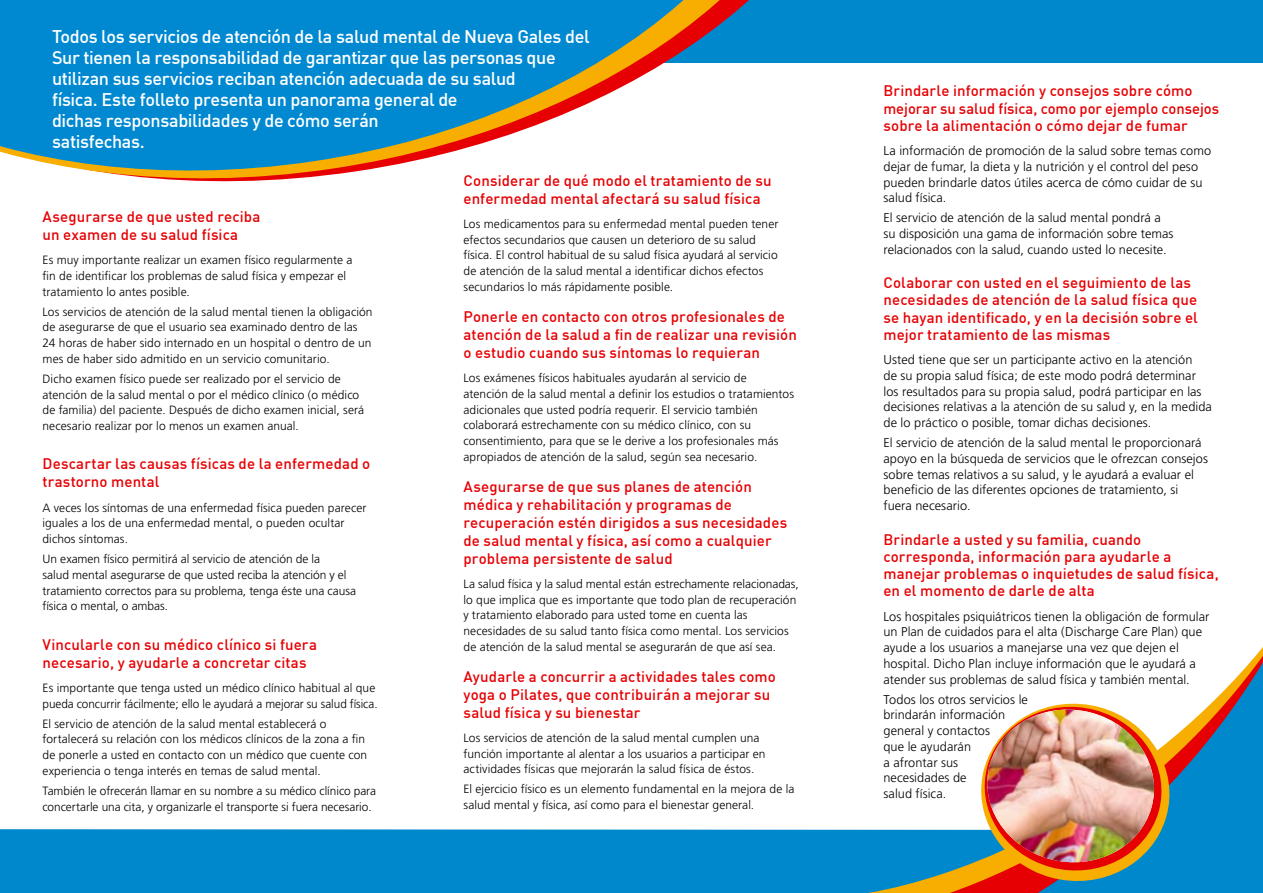
<style>
.page{position:relative;width:1263px;height:893px;background:#fff}
.page>*{position:absolute;margin:0;border:0;box-sizing:border-box;transform-origin:0 0}
.t1{font:500 18px/21px "DIN";letter-spacing:-.02em;color:#fff}
.t2{font:500 15px/18px "DIN";letter-spacing:.01em;color:#e60004}
.t3{font:300 12.75px/15.8px "Frutiger";letter-spacing:.005em;color:#000}
.t4{font:300 12px/15.8px "Frutiger";letter-spacing:.005em;color:#000}
</style>
<div class="page">
<svg style="left:1044px;top:647px;width:219px;height:246px;fill:#0088cd"></svg>
<div style="left:261px;top:0;width:1002px;height:63px;background:#0088cd"></div>
<svg style="left:0;top:0;width:749px;height:182px;fill:#0089d1"></svg>
<div style="left:0;top:829px;width:1044px;height:64px;background:#0088cd"></div>
<svg style="left:971px;top:694px;width:209px;height:197px"></svg>
<img style="left:978px;top:710px;width:185px;height:161px">
<p class="t1" style="left:52px;top:26px;width:539px">Todos los servicios de atención de la salud mental de Nueva Gales del Sur tienen la responsabilidad de garantizar que las personas que utilizan sus servicios reciban atención adecuada de su salud<br>física. Este folleto presenta un panorama general de<br>dichas responsabilidades y de cómo serán<br>satisfechas.</p>
<p class="t2" style="left:43px;top:207px;width:219px">Asegurarse de que usted reciba un examen de su salud física</p>
<p class="t4" style="left:43px;top:252px;width:312px">Es muy importante realizar un examen físico regularmente a fin de identificar los problemas de salud física y empezar el tratamiento lo antes posible.</p>
<p class="t4" style="left:43px;top:304px;width:332px">Los servicios de atención de la salud mental tienen la obligación de asegurarse de que el usuario sea examinado dentro de las 24 horas de haber sido internado en un hospital o dentro de un mes de haber sido admitido en un servicio comunitario.</p>
<p class="t4" style="left:43px;top:371px;width:323px">Dicho examen físico puede ser realizado por el servicio de atención de la salud mental o por el médico clínico (o médico de familia) del paciente. Después de dicho examen inicial, será necesario realizar por lo menos un examen anual.</p>
<p class="t2" style="left:43px;top:454px;width:329px">Descartar las causas físicas de la enfermedad o trastorno mental</p>
<p class="t4" style="left:43px;top:500px;width:325px">A veces los síntomas de una enfermedad física pueden parecer iguales a los de una enfermedad mental, o pueden ocultar dichos síntomas.</p>
<p class="t4" style="left:43px;top:551px;width:315px">Un examen físico permitirá al servicio de atención de la<br>salud mental asegurarse de que usted reciba la atención y el tratamiento correctos para su problema, tenga éste una causa física o mental, o ambas.</p>
<p class="t2" style="left:43px;top:635px;width:276px">Vincularle con su médico clínico si fuera necesario, y ayudarle a concretar citas</p>
<p class="t4" style="left:43px;top:680px;width:337px">Es importante que tenga usted un médico clínico habitual al que pueda concurrir fácilmente; ello le ayudará a mejorar su salud física.</p>
<p class="t4" style="left:43px;top:716px;width:326px">El servicio de atención de la salud mental establecerá o fortalecerá su relación con los médicos clínicos de la zona a fin de ponerle a usted en contacto con un médico que cuente con experiencia o tenga interés en temas de salud mental.</p>
<p class="t4" style="left:43px;top:783px;width:335px">También le ofrecerán llamar en su nombre a su médico clínico para concertarle una cita, y organizarle el transporte si fuera necesario.</p>
<p class="t2" style="left:463px;top:171px;width:310px">Considerar de qué modo el tratamiento de su enfermedad mental afectará su salud física</p>
<p class="t4" style="left:463px;top:216px;width:316px">Los medicamentos para su enfermedad mental pueden tener efectos secundarios que causen un deterioro de su salud física. El control habitual de su salud física ayudará al servicio de atención de la salud mental a identificar dichos efectos secundarios lo más rápidamente posible.</p>
<p class="t2" style="left:463px;top:307px;width:335px">Ponerle en contacto con otros profesionales de atención de la salud a fin de realizar una revisión o estudio cuando sus síntomas lo requieran</p>
<p class="t4" style="left:463px;top:370px;width:332px">Los exámenes físicos habituales ayudarán al servicio de atención de la salud mental a definir los estudios o tratamientos adicionales que usted podría requerir. El servicio también colaborará estrechamente con su médico clínico, con su consentimiento, para que se le derive a los profesionales más apropiados de atención de la salud, según sea necesario.</p>
<p class="t2" style="left:463px;top:477px;width:325px">Asegurarse de que sus planes de atención médica y rehabilitación y programas de recuperación estén dirigidos a sus necesidades de salud mental y física, así como a cualquier problema persistente de salud</p>
<p class="t4" style="left:463px;top:576px;width:337px">La salud física y la salud mental están estrechamente relacionadas, lo que implica que es importante que todo plan de recuperación y tratamiento elaborado para usted tome en cuenta las necesidades de su salud tanto física como mental. Los servicios de atención de la salud mental se asegurarán de que así sea.</p>
<p class="t2" style="left:463px;top:667px;width:314px">Ayudarle a concurrir a actividades tales como yoga o Pilates, que contribuirán a mejorar su salud física y su bienestar</p>
<p class="t4" style="left:463px;top:730px;width:304px">Los servicios de atención de la salud mental cumplen una función importante al alentar a los usuarios a participar en actividades físicas que mejorarán la salud física de éstos.</p>
<p class="t4" style="left:463px;top:781px;width:332px">El ejercicio físico es un elemento fundamental en la mejora de la salud mental y física, así como para el bienestar general.</p>
<p class="t2" style="left:883px;top:82px;width:337px;line-height:17.2px">Brindarle información y consejos sobre cómo mejorar su salud física, como por ejemplo consejos sobre la alimentación o cómo dejar de fumar</p>
<p class="t3" style="left:883px;top:143px;width:329px">La información de promoción de la salud sobre temas como dejar de fumar, la dieta y la nutrición y el control del peso pueden brindarle datos útiles acerca de cómo cuidar de su salud física.</p>
<p class="t3" style="left:883px;top:210px;width:292px">El servicio de atención de la salud mental pondrá a su disposición una gama de información sobre temas relacionados con la salud, cuando usted lo necesite.</p>
<p class="t2" style="left:883px;top:274px;width:316px;line-height:17.2px">Colaborar con usted en el seguimiento de las necesidades de atención de la salud física que se hayan identificado, y en la decisión sobre el mejor tratamiento de las mismas</p>
<p class="t3" style="left:883px;top:352px;width:330px">Usted tiene que ser un participante activo en la atención<br>de su propia salud física; de este modo podrá determinar los resultados para su propia salud, podrá participar en las decisiones relativas a la atención de su salud y, en la medida de lo práctico o posible, tomar dichas decisiones.</p>
<p class="t3" style="left:883px;top:435px;width:326px">El servicio de atención de la salud mental le proporcionará apoyo en la búsqueda de servicios que le ofrezcan consejos sobre temas relativos a su salud, y le ayudará a evaluar el beneficio de las diferentes opciones de tratamiento, si fuera necesario.</p>
<p class="t2" style="left:883px;top:530px;width:337px;line-height:17.2px">Brindarle a usted y su familia, cuando corresponda, información para ayudarle a manejar problemas o inquietudes de salud física, en el momento de darle de alta</p>
<p class="t3" style="left:883px;top:608px;width:327px">Los hospitales psiquiátricos tienen la obligación de formular un Plan de cuidados para el alta (Discharge Care Plan) que ayude a los usuarios a manejarse una vez que dejen el hospital. Dicho Plan incluye información que le ayudará a atender sus problemas de salud física y también mental.</p>
<p class="t3" style="left:883px;top:691px;width:146px">Todos los otros servicios le brindarán información general y contactos<br>que le ayudarán<br>a afrontar sus<br>necesidades de<br>salud física.</p>
</div>
